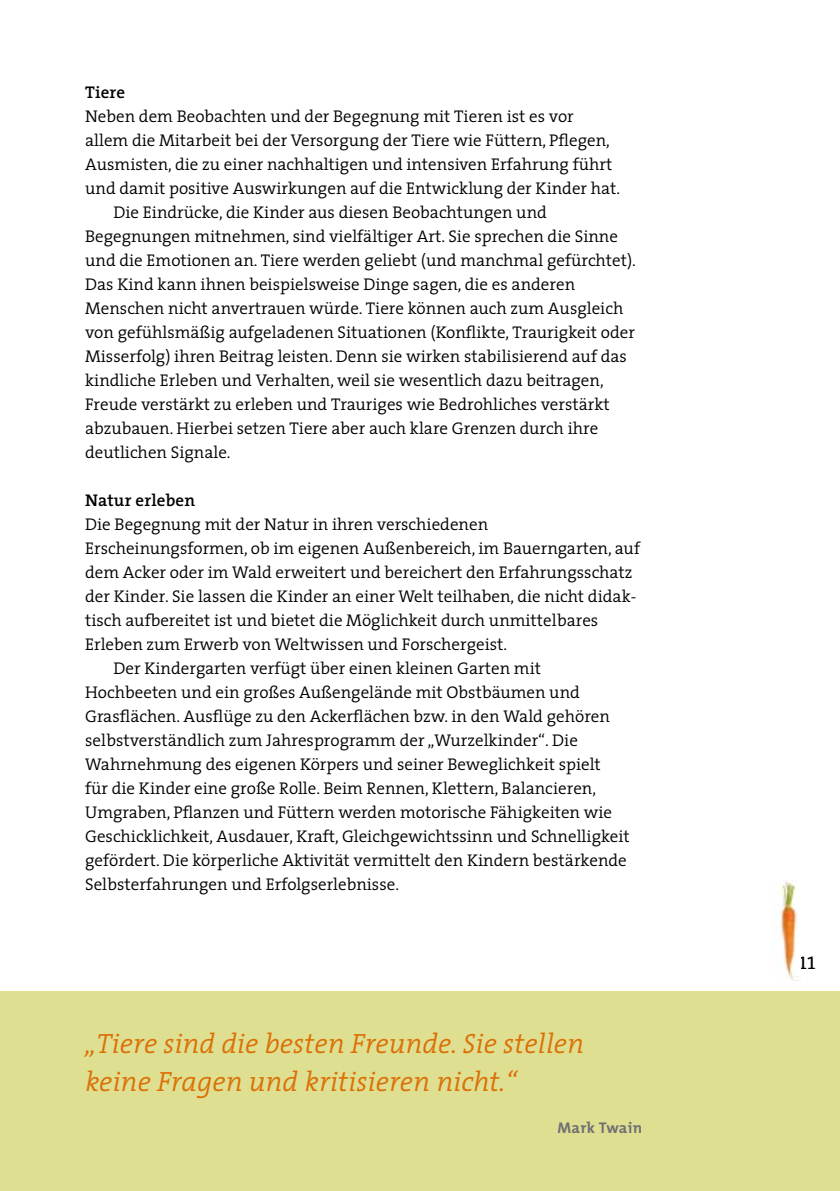
<style>
.page{position:relative;width:840px;height:1191px;background:#fff}
.page>*{position:absolute;margin:0;border:0;box-sizing:border-box;transform-origin:0 0}
.t1{font:italic 300 28px/38px "The Serif";color:#db7006}
.t2{font:300 24px "The Serif";color:#000}
.t3{font:300 17px "The Serif";color:#000}
.t4{font:600 17px "The Serif";letter-spacing:.01em;color:#000}
.t5{font:700 15.6px "The Mix";letter-spacing:.025em;color:#707173}
</style>
<div class="page">
<div style="left:0;top:991px;width:839px;height:200px;background:#dfdf92"></div>
<img style="left:780px;top:881px;width:18px;height:99px">
<p class="t4" style="left:85px;top:78px;width:42px">Tiere</p>
<p class="t3" style="left:85px;top:102px;width:490px">Neben dem Beobachten und der Begegnung mit Tieren ist es vor</p>
<p class="t3" style="left:85px;top:126px;width:526px">allem die Mitarbeit bei der Versorgung der Tiere wie Füttern, Pflegen,</p>
<p class="t3" style="left:85px;top:150px;width:528px">Ausmisten, die zu einer nachhaltigen und intensiven Erfahrung führt</p>
<p class="t3" style="left:85px;top:174px;width:536px">und damit positive Auswirkungen auf die Entwicklung der Kinder hat.</p>
<p class="t3" style="left:113px;top:198px;width:434px">Die Eindrücke, die Kinder aus diesen Beobachtungen und</p>
<p class="t3" style="left:85px;top:222px;width:534px">Begegnungen mitnehmen, sind vielfältiger Art. Sie sprechen die Sinne</p>
<p class="t3" style="left:85px;top:246px;width:552px">und die Emotionen an. Tiere werden geliebt (und manchmal gefürchtet).</p>
<p class="t3" style="left:85px;top:270px;width:491px">Das Kind kann ihnen beispielsweise Dinge sagen, die es anderen</p>
<p class="t3" style="left:85px;top:294px;width:539px">Menschen nicht anvertrauen würde. Tiere können auch zum Ausgleich</p>
<p class="t3" style="left:85px;top:318px;width:551px">von gefühlsmäßig aufgeladenen Situationen (Konflikte, Traurigkeit oder</p>
<p class="t3" style="left:85px;top:342px;width:543px">Misserfolg) ihren Beitrag leisten. Denn sie wirken stabilisierend auf das</p>
<p class="t3" style="left:85px;top:366px;width:520px">kindliche Erleben und Verhalten, weil sie wesentlich dazu beitragen,</p>
<p class="t3" style="left:85px;top:390px;width:526px">Freude verstärkt zu erleben und Trauriges wie Bedrohliches verstärkt</p>
<p class="t3" style="left:85px;top:414px;width:514px">abzubauen. Hierbei setzen Tiere aber auch klare Grenzen durch ihre</p>
<p class="t3" style="left:85px;top:438px;width:147px">deutlichen Signale.</p>
<p class="t4" style="left:85px;top:486px;width:111px">Natur erleben</p>
<p class="t3" style="left:85px;top:510px;width:404px">Die Begegnung mit der Natur in ihren verschiedenen</p>
<p class="t3" style="left:85px;top:534px;width:556px">Erscheinungsformen, ob im eigenen Außenbereich, im Bauerngarten, auf</p>
<p class="t3" style="left:85px;top:558px;width:548px">dem Acker oder im Wald erweitert und bereichert den Erfahrungsschatz</p>
<p class="t3" style="left:85px;top:582px;width:552px">der Kinder. Sie lassen die Kinder an einer Welt teilhaben, die nicht didak-</p>
<p class="t3" style="left:85px;top:606px;width:514px">tisch aufbereitet ist und bietet die Möglichkeit durch unmittelbares</p>
<p class="t3" style="left:85px;top:630px;width:423px">Erleben zum Erwerb von Weltwissen und Forschergeist.</p>
<p class="t3" style="left:113px;top:654px;width:429px">Der Kindergarten verfügt über einen kleinen Garten mit</p>
<p class="t3" style="left:85px;top:678px;width:496px">Hochbeeten und ein großes Außengelände mit Obstbäumen und</p>
<p class="t3" style="left:85px;top:702px;width:526px">Grasflächen. Ausflüge zu den Ackerflächen bzw. in den Wald gehören</p>
<p class="t3" style="left:85px;top:726px;width:494px">selbstverständlich zum Jahresprogramm der „Wurzelkinder“. Die</p>
<p class="t3" style="left:85px;top:750px;width:517px">Wahrnehmung des eigenen Körpers und seiner Beweglichkeit spielt</p>
<p class="t3" style="left:85px;top:774px;width:512px">für die Kinder eine große Rolle. Beim Rennen, Klettern, Balancieren,</p>
<p class="t3" style="left:85px;top:798px;width:528px">Umgraben, Pflanzen und Füttern werden motorische Fähigkeiten wie</p>
<p class="t3" style="left:85px;top:822px;width:546px">Geschicklichkeit, Ausdauer, Kraft, Gleichgewichtssinn und Schnelligkeit</p>
<p class="t3" style="left:85px;top:846px;width:543px">gefördert. Die körperliche Aktivität vermittelt den Kindern bestärkende</p>
<p class="t3" style="left:85px;top:870px;width:315px">Selbsterfahrungen und Erfolgserlebnisse.</p>
<h1 class="t1" style="left:85px;top:1023px;width:500px">„Tiere sind die besten Freunde. Sie stellen keine Fragen und kritisieren nicht.“</h1>
<p class="t5" style="left:557px;top:1114px;width:86px">Mark Twain</p>
<h2 class="t2" style="left:798px;top:941px;width:19px">11</h2>
</div>
